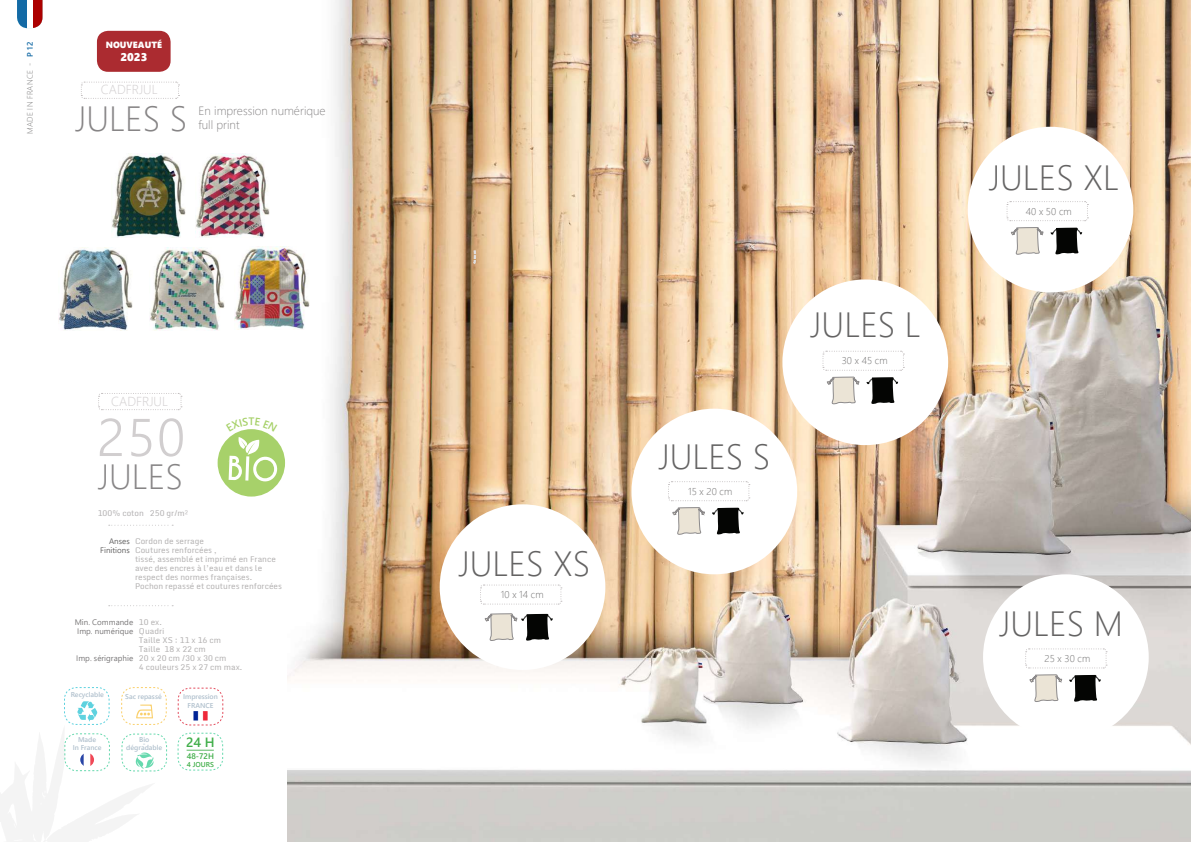
<style>
.page{position:relative;width:1191px;height:842px;background:#fff}
.page>*{position:absolute;margin:0;border:0;box-sizing:border-box;transform-origin:0 0}
.t1{font:300 53px "Segoe UI";color:#d1cecf}
.t2{font:300 35px "Segoe UI";color:#646363}
.t3{font:300 35px "Segoe UI";color:#878586}
.t4{font:600 13.4px "Segoe UI";color:#40ae49}
.t5{font:300 13px "Segoe UI";color:#d1cecf}
.t6{font:300 12px/14.4px "Segoe UI";color:#878586}
.t7{font:11.2px "Segoe UI Black";color:#fff}
.t8{font:600 10.8px "Segoe UI";color:#a7d16a}
.t9{font:300 10px "Segoe UI";color:#6e6d6d}
.t10{font:9px "Segoe UI Black";color:#fff}
.t11{font:600 8.1px "Segoe UI";color:#40ae49}
.t12{font:8px/9px "Monda";color:#b4b2b2}
.t13{font:8px/9px "Segoe UI";color:#7a7879;text-align:center}
.t14{font:8px "Monda";color:#b4b2b3}
.t15{font:300 8px "Segoe UI";letter-spacing:.035em;color:#7f7e7e}
.t16{font:8px/9px "Segoe UI";color:#646363;text-align:right}
.t17{font:600 7.1px "Segoe UI";color:#40ae49}
.t18{font:600 7px/8px "Segoe UI";color:#b0c0cd;text-align:center}
.s1{font-weight:600;color:#146aa5}
</style>
<div class="page">
<div style="left:175px;top:735px;width:50px;height:30px;background:#231f20;opacity:.3"></div>
<svg style="left:178px;top:733px;width:45px;height:38px"></svg>
<div style="left:97px;top:31px;width:74px;height:41px;background:#ab2b30;border-radius:11px"></div>
<svg style="left:0;top:687px;width:167px;height:155px"></svg>
<div style="left:34px;top:0;width:9px;height:28px;background:#ac0000"></div>
<div style="left:17px;top:0;width:9px;height:28px;background:#136aa5"></div>
<img style="left:58px;top:247px;width:75px;height:84px">
<img style="left:288px;top:0;width:903px;height:842px">
<div style="left:440px;top:504px;width:165px;height:166px;background:#fff;border-radius:50%"></div>
<svg style="left:480px;top:584px;width:82px;height:21px"></svg>
<svg style="left:485px;top:613px;width:68px;height:28px"></svg>
<div style="left:983px;top:574px;width:165px;height:166px;background:#fff;border-radius:50%"></div>
<div style="left:631px;top:409px;width:166px;height:165px;background:#fff;border-radius:50%"></div>
<div style="left:782px;top:279px;width:166px;height:166px;background:#fff;border-radius:50%"></div>
<div style="left:967px;top:127px;width:166px;height:165px;background:#fff;border-radius:50%"></div>
<svg style="left:712px;top:507px;width:31px;height:27px"></svg>
<svg style="left:672px;top:507px;width:32px;height:27px"></svg>
<svg style="left:668px;top:481px;width:82px;height:20px"></svg>
<svg style="left:866px;top:377px;width:32px;height:27px"></svg>
<svg style="left:827px;top:377px;width:32px;height:27px"></svg>
<svg style="left:822px;top:350px;width:82px;height:21px"></svg>
<svg style="left:1050px;top:227px;width:32px;height:27px"></svg>
<svg style="left:1011px;top:227px;width:32px;height:27px"></svg>
<svg style="left:1006px;top:201px;width:82px;height:20px"></svg>
<svg style="left:1025px;top:648px;width:82px;height:54px"></svg>
<svg style="left:473px;top:250px;width:2px;height:14px"></svg>
<svg style="left:109px;top:525px;width:64px;height:1px"></svg>
<svg style="left:109px;top:605px;width:64px;height:1px"></svg>
<svg style="left:178px;top:688px;width:45px;height:38px"></svg>
<img style="left:193px;top:711px;width:15px;height:9px">
<div style="left:218px;top:429px;width:67px;height:68px;background:#a7d16a;border-radius:50%"></div>
<img style="left:111px;top:153px;width:75px;height:84px">
<img style="left:195px;top:153px;width:75px;height:84px">
<img style="left:150px;top:247px;width:74px;height:84px">
<img style="left:235px;top:246px;width:74px;height:84px">
<svg style="left:98px;top:393px;width:84px;height:17px"></svg>
<svg style="left:81px;top:81px;width:98px;height:18px"></svg>
<svg style="left:226px;top:429px;width:51px;height:52px"></svg>
<p class="t15" style="left:23px;top:134px;width:94px;rotate:-90deg">MADE IN FRANCE - <span class="s1">P 12</span></p>
<p class="t10" style="left:106px;top:38px;width:58px">NOUVEAUTÉ</p>
<h3 class="t7" style="left:120px;top:49px;width:28px">2023</h3>
<h3 class="t5" style="left:101px;top:78px;width:58px">CADFRJUL</h3>
<h2 class="t3" style="left:75px;top:85px;width:113px">JULES S</h2>
<h3 class="t6" style="left:198px;top:102px;width:129px">En impression numérique full print</h3>
<h3 class="t5" style="left:111px;top:389px;width:58px">CADFRJUL</h3>
<h1 class="t1" style="left:97px;top:387px;width:89px">250</h1>
<h3 class="t8" style="left:248px;top:411px;width:8px">T</h3>
<h2 class="t3" style="left:98px;top:443px;width:86px">JULES</h2>
<p class="t14" style="left:98px;top:508px;width:92px">100% coton 250 gr/m²</p>
<p class="t16" style="left:100px;top:536px;width:31px">Anses<br>Finitions</p>
<p class="t12" style="left:135px;top:537px;width:148px">Cordon de serrage<br>Coutures renforcées ,<br>tissé, assemblé et imprimé en France avec des encres à l’eau et dans le respect des normes françaises.<br>Pochon repassé et coutures renforcées</p>
<p class="t12" style="left:139px;top:618px;width:105px">10 ex.<br>Quadri<br>Taille XS : 11 x 16 cm<br>Taille 18 x 22 cm<br>20 x 20 cm /30 x 30 cm<br>4 couleurs 25 x 27 cm max.</p>
<p class="t18" style="left:183px;top:692px;width:36px;line-height:8.4px">Impression<br>FRANCE</p>
<p class="t13" style="left:75px;top:617px;width:60px">Min. Commande<br>Imp. numérique</p>
<p class="t13" style="left:76px;top:653px;width:58px">Imp. sérigraphie</p>
<p class="t18" style="left:71px;top:690px;width:35px">Recyclable</p>
<p class="t18" style="left:125px;top:692px;width:38px">Sac repassé</p>
<p class="t18" style="left:73px;top:735px;width:30px">Made<br>In France</p>
<p class="t18" style="left:139px;top:735px;width:12px">Bio</p>
<p class="t18" style="left:143px;top:739px;width:4px">-</p>
<p class="t18" style="left:126px;top:743px;width:38px">dégradable</p>
<h3 class="t4" style="left:186px;top:730px;width:30px">24 H</h3>
<p class="t11" style="left:187px;top:748px;width:29px">48-72H</p>
<p class="t17" style="left:187px;top:758px;width:29px">4 JOURS</p>
<h2 class="t2" style="left:458px;top:530px;width:133px">JULES XS</h2>
<p class="t9" style="left:501px;top:585px;width:44px">10 x 14 cm</p>
<h2 class="t2" style="left:658px;top:424px;width:113px">JULES S</h2>
<p class="t9" style="left:688px;top:482px;width:46px">15 x 20 cm</p>
<h2 class="t2" style="left:810px;top:292px;width:112px">JULES L</h2>
<p class="t9" style="left:841px;top:351px;width:47px">30 x 45 cm</p>
<h2 class="t2" style="left:989px;top:144px;width:132px">JULES XL</h2>
<p class="t9" style="left:1025px;top:202px;width:47px">40 x 50 cm</p>
<h2 class="t2" style="left:999px;top:591px;width:125px">JULES M</h2>
<p class="t9" style="left:1044px;top:649px;width:47px">25 x 30 cm</p>
</div>
